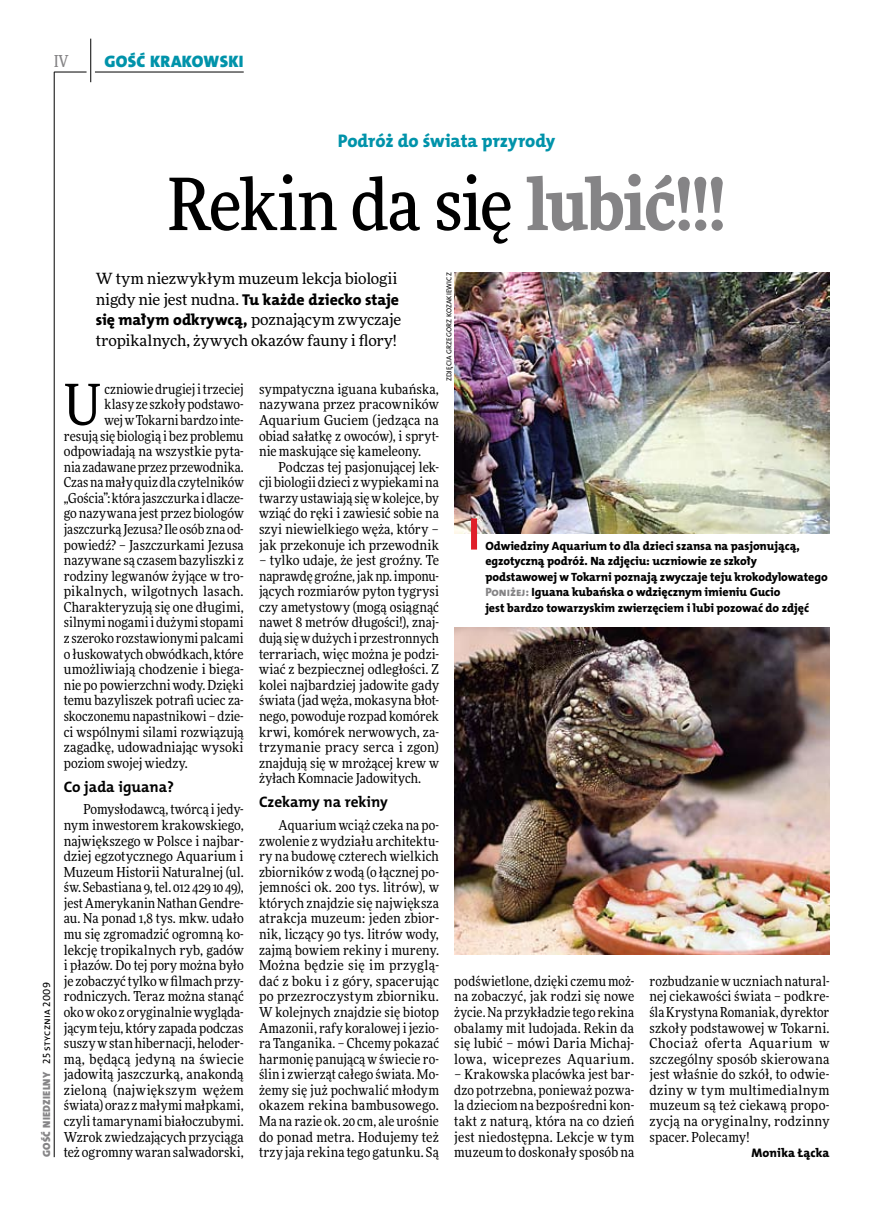
<style>
.page{position:relative;width:872px;height:1221px;background:#fff}
.page>*{position:absolute;margin:0;border:0;box-sizing:border-box;transform-origin:0 0}
.t1{font:500 72px "Freeday Narrow";letter-spacing:-.02em;color:#000}
.t2{font:56.7px "Freeday Narrow News";color:#000}
.t3{font:18.3px "The Mix HP8 Ex Bld";letter-spacing:-.005em;color:#0093aa}
.t4{font:16.65px "The Mix HP9 Blk";letter-spacing:.02em;color:#0093aa}
.t5{font:500 16.5px "Freeday Narrow";color:#858486;scale:.9 1}
.t6{font:15.75px "The Mix HP8 Ex Bld";letter-spacing:-.005em;color:#000}
.t7{font:15.45px/20.4px "Freeday News";letter-spacing:-.005em;color:#000}
.t8{font:15.3px "The Mix HP7 Bld";letter-spacing:-.01em;color:#000}
.t9{font:13.8px/15.6px "Freeday Narrow News";letter-spacing:.005em;color:#000;text-align:justify}
.t10{font:12.45px "The Mix HP8 Ex Bld";letter-spacing:.01em;color:#000}
.t11{font:12px/15.6px "The Mix HP8 Ex Bld";letter-spacing:-.005em;color:#000}
.t12{font:10.5px "The Mix HP9 Blk";letter-spacing:.025em;color:#858486}
.t13{font:7.2px "The Mix HP5 Plain";letter-spacing:.015em;color:#000}
.s1{font-weight:900;color:#858486}
.s2{font-family:"The Mix HP5 Plain";color:#000}
.s3{font-family:"Freeday News";font-size:15.45px}
.s4{font-family:"The Mix HP8 Ex Bld";font-size:15.75px}
.s5{color:#858486}
</style>
<div class="page">
<hr style="left:54px;top:72px;width:1px;height:1085px;background:#000">
<hr style="left:90px;top:39px;width:1px;height:43px;background:#000">
<hr style="left:54px;top:72px;width:33px;height:1px;background:#000">
<hr style="left:95px;top:72px;width:149px;height:1px;background:#000">
<img style="left:454px;top:627px;width:375px;height:327px">
<img style="left:454px;top:272px;width:375px;height:262px">
<div style="left:471px;top:518px;width:6px;height:31px;background:#df1f2a"></div>
<p class="t5" style="left:54px;top:50px;width:17px">IV</p>
<p class="t4" style="left:105px;top:50px;width:140px">GOŚĆ KRAKOWSKI</p>
<h3 class="t3" style="left:338px;top:129px;width:219px">Podróż do świata przyrody</h3>
<h1 class="t1" style="left:168px;top:159px;width:559px">Rekin da się <span class="s1">lubić!!!</span></h1>
<p class="t12" style="left:40px;top:1156px;width:176px;rotate:-90deg">GOŚĆ NIEDZIELNY <span class="s2">25 stycznia 2009</span></p>
<p class="t7" style="left:96px;top:268px;width:303px">W tym niezwykłym muzeum lekcja biologii</p>
<p class="t6" style="left:96px;top:289px;width:305px"><span class="s3">nigdy nie jest nudna.</span> Tu każde dziecko staje</p>
<p class="t7" style="left:96px;top:309px;width:307px"><span class="s4">się małym odkrywcą,</span> poznającym zwyczaje tropikalnych, żywych okazów fauny i flory!</p>
<p class="t13" style="left:444px;top:381px;width:110px;rotate:-90deg">zdjęcia Grzegorz Kozakiewicz</p>
<h2 class="t2" style="left:64px;top:370px;width:39px">U</h2>
<p class="t9" style="left:105px;top:381px;width:141px">czniowie drugiej i trzeciej</p>
<p class="t9" style="left:105px;top:396px;width:141px">klasy ze szkoły podstawo-</p>
<p class="t9" style="left:105px;top:412px;width:141px">wej w Tokarni bardzo inte-</p>
<p class="t9" style="left:64px;top:427px;width:181px">resują się biologią i bez problemu</p>
<p class="t9" style="left:64px;top:443px;width:181px">odpowiadają na wszystkie pyta-</p>
<p class="t9" style="left:64px;top:459px;width:181px">nia zadawane przez przewodnika.</p>
<p class="t9" style="left:64px;top:474px;width:181px">Czas na mały quiz dla czytelników</p>
<p class="t9" style="left:64px;top:490px;width:181px">„Gościa”: która jaszczurka i dlacze-</p>
<p class="t9" style="left:64px;top:505px;width:181px">go nazywana jest przez biologów</p>
<p class="t9" style="left:64px;top:521px;width:181px">jaszczurką Jezusa? Ile osób zna od-</p>
<p class="t9" style="left:64px;top:536px;width:181px">powiedź? – Jaszczurkami Jezusa</p>
<p class="t9" style="left:64px;top:552px;width:181px">nazywane są czasem bazyliszki z</p>
<p class="t9" style="left:64px;top:568px;width:181px">rodziny legwanów żyjące w tro-</p>
<p class="t9" style="left:64px;top:583px;width:181px">pikalnych, wilgotnych lasach.</p>
<p class="t9" style="left:64px;top:599px;width:181px">Charakteryzują się one długimi,</p>
<p class="t9" style="left:64px;top:614px;width:181px">silnymi nogami i dużymi stopami</p>
<p class="t9" style="left:64px;top:630px;width:181px">z szeroko rozstawionymi palcami</p>
<p class="t9" style="left:64px;top:645px;width:181px">o łuskowatych obwódkach, które</p>
<p class="t9" style="left:64px;top:661px;width:181px">umożliwiają chodzenie i biega-</p>
<p class="t9" style="left:64px;top:677px;width:181px">nie po powierzchni wody. Dzięki</p>
<p class="t9" style="left:64px;top:692px;width:181px">temu bazyliszek potrafi uciec za-</p>
<p class="t9" style="left:64px;top:708px;width:181px">skoczonemu napastnikowi – dzie-</p>
<p class="t9" style="left:64px;top:723px;width:181px">ci wspólnymi silami rozwiązują</p>
<p class="t9" style="left:64px;top:739px;width:181px">zagadkę, udowadniając wysoki</p>
<p class="t9" style="left:64px;top:754px;width:125px">poziom swojej wiedzy.</p>
<p class="t8" style="left:64px;top:776px;width:112px">Co jada iguana?</p>
<p class="t9" style="left:64px;top:801px;width:181px;text-indent:20px">Pomysłodawcą, twórcą i jedy&shy;nym inwestorem krakowskiego, największego w Polsce i najbar&shy;dziej egzotycznego Aquarium i Muzeum Historii Naturalnej (ul. św. Sebastiana 9, tel. 012 429 10 49), jest Amerykanin Nathan Gendre&shy;au. Na ponad 1,8 tys. mkw. udało mu się zgromadzić ogromną ko&shy;lekcję tropikalnych ryb, gadów i płazów. Do tej pory można było je zobaczyć tylko w filmach przy&shy;rodniczych. Teraz można stanąć oko w oko z oryginalnie wygląda&shy;jącym teju, który zapada podczas suszy w stan hibernacji, heloder&shy;mą, będącą jedyną na świecie jadowitą jaszczurką, anakondą zieloną (największym wężem świata) oraz z małymi małpkami, czyli tamarynami białoczubymi.<br>Wzrok zwiedzających przyciąga też ogromny waran salwadorski,</p>
<p class="t9" style="left:259px;top:381px;width:181px">sympatyczna iguana kubańska, nazywana przez pracowników Aquarium Guciem (jedząca na obiad sałatkę z owoców), i spryt&shy;nie maskujące się kameleony.</p>
<p class="t9" style="left:259px;top:459px;width:181px;text-indent:20px">Podczas tej pasjonującej lek&shy;cji biologii dzieci z wypiekami na twarzy ustawiają się w kolejce, by wziąć do ręki i zawiesić sobie na szyi niewielkiego węża, który – jak przekonuje ich przewodnik</p>
<p class="t9" style="left:259px;top:552px;width:181px">– tylko udaje, że jest groźny. Te naprawdę groźne, jak np. imponu&shy;jących rozmiarów pyton tygrysi czy ametystowy (mogą osiągnąć nawet 8 metrów długości!), znaj&shy;dują się w dużych i przestronnych terrariach, więc można je podzi&shy;wiać z bezpiecznej odległości. Z kolei najbardziej jadowite gady świata (jad węża, mokasyna błot&shy;nego, powoduje rozpad komórek krwi, komórek nerwowych, za&shy;trzymanie pracy serca i zgon) znajdują się w mrożącej krew w żyłach Komnacie Jadowitych.</p>
<p class="t8" style="left:259px;top:792px;width:130px">Czekamy na rekiny</p>
<p class="t9" style="left:259px;top:817px;width:181px;text-indent:20px">Aquarium wciąż czeka na po&shy;zwolenie z wydziału architektu&shy;ry na budowę czterech wielkich zbiorników z wodą (o łącznej po&shy;jemności ok. 200 tys. litrów), w których znajdzie się największa atrakcja muzeum: jeden zbior&shy;nik, liczący 90 tys. litrów wody, zajmą bowiem rekiny i mureny.<br>Można będzie się im przyglą&shy;dać z boku i z góry, spacerując po przezroczystym zbiorniku.<br>W kolejnych znajdzie się biotop Amazonii, rafy koralowej i jezio&shy;ra Tanganika. – Chcemy pokazać harmonię panującą w świecie ro&shy;ślin i zwierząt całego świata. Mo&shy;żemy się już pochwalić młodym okazem rekina bambusowego.<br>Ma na razie ok. 20 cm, ale urośnie do ponad metra. Hodujemy też trzy jaja rekina tego gatunku. Są</p>
<p class="t11" style="left:485px;top:538px;width:344px">Odwiedziny Aquarium to dla dzieci szansa na pasjonującą, egzotyczną podróż. Na zdjęciu: uczniowie ze szkoły podstawowej w Tokarni poznają zwyczaje teju krokodylowatego <span class="s5">Poniżej:</span> Iguana kubańska o wdzięcznym imieniu Gucio<br>jest bardzo towarzyskim zwierzęciem i lubi pozować do zdjęć</p>
<p class="t9" style="left:454px;top:972px;width:181px">podświetlone, dzięki czemu moż&shy;na zobaczyć, jak rodzi się nowe życie. Na przykładzie tego rekina obalamy mit ludojada. Rekin da się lubić – mówi Daria Michaj&shy;lowa, wiceprezes Aquarium.</p>
<p class="t9" style="left:454px;top:1066px;width:181px">– Krakowska placówka jest bar&shy;dzo potrzebna, ponieważ pozwa&shy;la dzieciom na bezpośredni kon&shy;takt z naturą, która na co dzień jest niedostępna. Lekcje w tym muzeum to doskonały sposób na</p>
<p class="t9" style="left:649px;top:972px;width:181px">rozbudzanie w uczniach natural&shy;nej ciekawości świata – podkre&shy;śla Krystyna Romaniak, dyrektor szkoły podstawowej w Tokarni.<br>Chociaż oferta Aquarium w szczególny sposób skierowana jest właśnie do szkół, to odwie&shy;dziny w tym multimedialnym muzeum są też ciekawą propo&shy;zycją na oryginalny, rodzinny spacer. Polecamy!</p>
<p class="t10" style="left:751px;top:1144px;width:79px">Monika Łącka</p>
</div>
